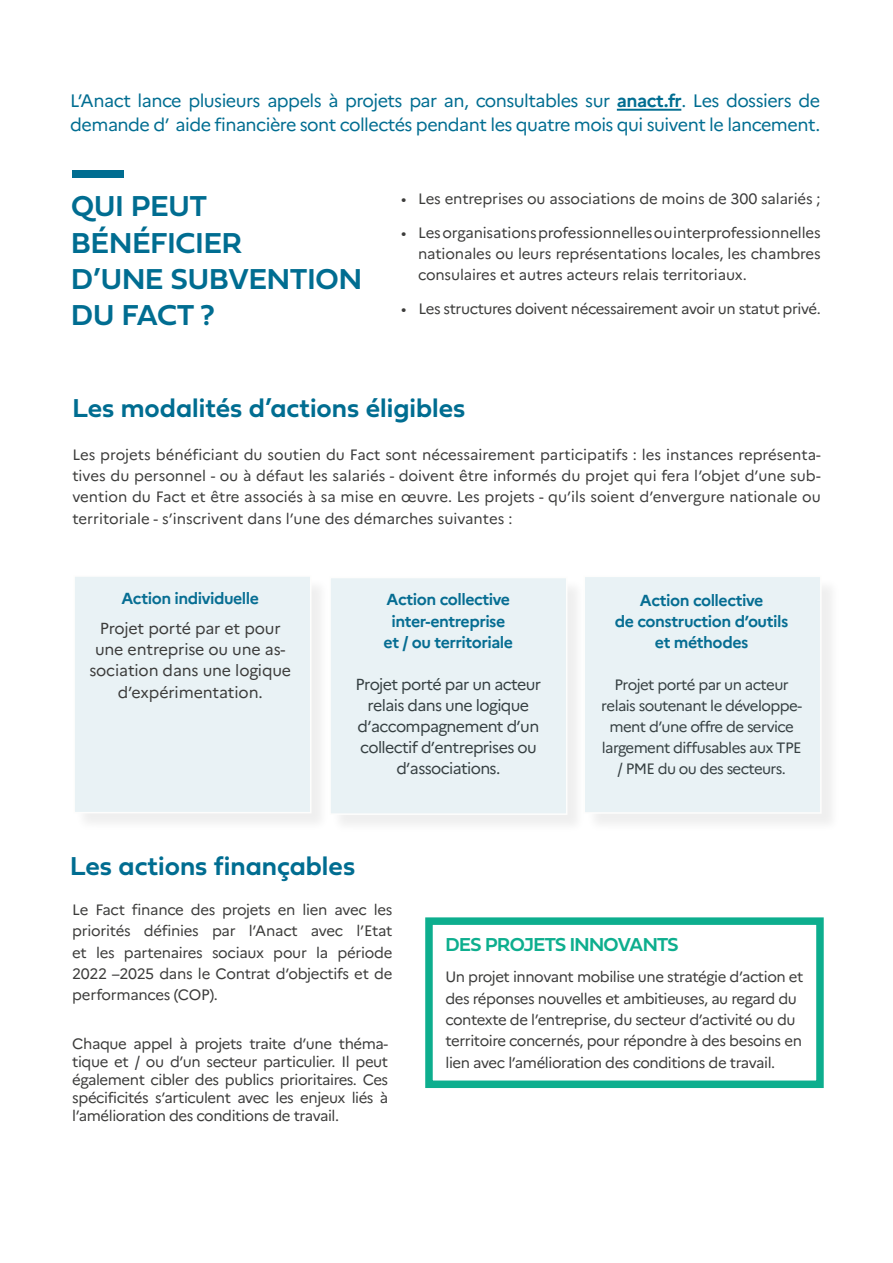
<style>
.page{position:relative;width:893px;height:1263px;background:#fff}
.page>*{position:absolute;margin:0;border:0;box-sizing:border-box;transform-origin:0 0}
.t1{font:30px/36.3px "Fieldwork Geo Demibold";color:#006d91}
.t2{font:27px "Fieldwork Geo Demibold";color:#006d91}
.t3{font:19.5px "Fieldwork Geo Demibold";letter-spacing:-.03em;color:#0dae8e}
.t4{font:18px/24px "Marianne";letter-spacing:-.03em;color:#006d91}
.t5{font:700 16.05px/21.1px "Marianne";letter-spacing:-.03em;color:#076e93;text-align:center}
.t6{font:16.05px/21px "Marianne";letter-spacing:-.04em;color:#3c3c3b;text-align:center}
.t7{font:16.05px/21.3px "Marianne";letter-spacing:-.01em;color:#3c3c3b;text-align:center}
.t8{font:15px/21.3px "Marianne";letter-spacing:-.03em;color:#3c3c3b;text-align:justify}
.t9{font:15px "Marianne";letter-spacing:-.01em;color:#3c3c3b}
.s1{font-weight:700}
</style>
<div class="page">
<div style="left:76px;top:578px;width:253px;height:253px;background:#f5f5f5"></div>
<div style="left:73px;top:575px;width:238px;height:238px;background:#e9f2f5;border:2px solid #f3ede4"></div>
<div style="left:72px;top:170px;width:51px;height:8px;background:#006d91"></div>
<div style="left:425px;top:917px;width:399px;height:171px;border:8px solid #0dae8e"></div>
<hr style="left:617px;top:109px;width:64px;height:2px;background:#006d91">
<div style="left:332px;top:579px;width:253px;height:254px;background:#f5f5f5"></div>
<div style="left:329px;top:577px;width:238px;height:238px;background:#e9f2f5;border:2px solid #f3ede4"></div>
<div style="left:586px;top:578px;width:253px;height:254px;background:#f3f3f3"></div>
<div style="left:583px;top:576px;width:239px;height:238px;background:#e9f2f5;border:2px solid #f3ede4"></div>
<p class="t4" style="left:70px;top:89px;width:751px">L’Anact lance plusieurs appels à projets par an, consultables sur <span class="s1">anact.fr</span>. Les dossiers de demande d’ aide financière sont collectés pendant les quatre mois qui suivent le lancement.</p>
<h1 class="t1" style="left:71px;top:187px;width:292px">QUI PEUT<br>BÉNÉFICIER<br>D’UNE SUBVENTION<br>DU FACT ?</h1>
<p class="t9" style="left:401px;top:189px;width:421px">• Les entreprises ou associations de moins de 300 salariés ;</p>
<p class="t8" style="left:418px;top:222px;width:404px;text-indent:-17px">• Les organisations professionnelles ou interprofessionnelles nationales ou leurs représentations locales, les chambres consulaires et autres acteurs relais territoriaux.</p>
<p class="t8" style="left:401px;top:298px;width:421px">• Les structures doivent nécessairement avoir un statut privé.</p>
<h2 class="t2" style="left:73px;top:387px;width:394px">Les modalités d’actions éligibles</h2>
<p class="t8" style="left:72px;top:444px;width:750px">Les projets bénéficiant du soutien du Fact sont nécessairement participatifs : les instances représenta&shy;tives du personnel - ou à défaut les salariés - doivent être informés du projet qui fera l’objet d’une sub&shy;vention du Fact et être associés à sa mise en œuvre. Les projets - qu’ils soient d’envergure nationale ou territoriale - s’inscrivent dans l’une des démarches suivantes :</p>
<p class="t5" style="left:121px;top:587px;width:139px">Action individuelle</p>
<p class="t7" style="left:89px;top:617px;width:203px">Projet porté par et pour une entreprise ou une as&shy;sociation dans une logique d’expérimentation.</p>
<p class="t5" style="left:384px;top:589px;width:131px">Action collective inter-entreprise et / ou territoriale</p>
<p class="t6" style="left:355px;top:673px;width:187px">Projet porté par un acteur relais dans une logique d’accompagnement d’un collectif d’entreprises ou d’associations.</p>
<p class="t5" style="left:615px;top:589px;width:175px">Action collective<br>de construction d’outils et méthodes</p>
<p class="t8" style="left:601px;top:674px;width:202px;text-align:center">Projet porté par un acteur relais soutenant le développe&shy;ment d’une offre de service largement diffusables aux TPE / PME du ou des secteurs.</p>
<h2 class="t2" style="left:70px;top:845px;width:286px">Les actions finançables</h2>
<p class="t8" style="left:72px;top:899px;width:322px">Le Fact finance des projets en lien avec les priorités définies par l’Anact avec l’Etat et les partenaires sociaux pour la période 2022 –2025 dans le Contrat d’objectifs et de performances (COP).</p>
<p class="t8" style="left:72px;top:1034px;width:317px;line-height:18px">Chaque appel à projets traite d’une théma&shy;tique et / ou d’un secteur particulier. Il peut également cibler des publics prioritaires. Ces spécificités s’articulent avec les enjeux liés à l’amélioration des conditions de travail.</p>
<h3 class="t3" style="left:445px;top:929px;width:235px">DES PROJETS INNOVANTS</h3>
<p class="t8" style="left:445px;top:966px;width:359px;text-align:left">Un projet innovant mobilise une stratégie d’action et des réponses nouvelles et ambitieuses, au regard du contexte de l’entreprise, du secteur d’activité ou du territoire concernés, pour répondre à des besoins en lien avec l’amélioration des conditions de travail.</p>
</div>
